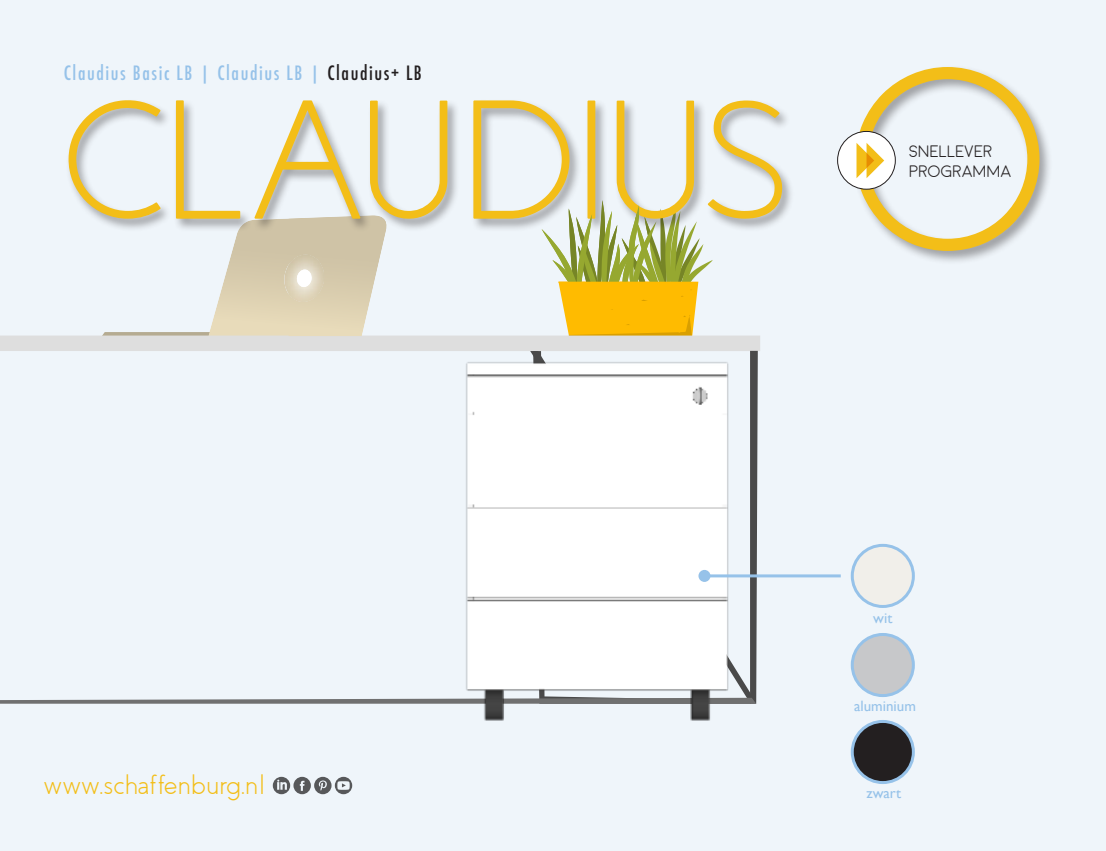
<style>
.page{position:relative;width:1106px;height:851px;background:#fff}
.page>*{position:absolute;margin:0;border:0;box-sizing:border-box;transform-origin:0 0}
.t1{font:300 168.75px "Coves";letter-spacing:-.02em;color:#f3be18}
.t2{font:300 28.2px "Coves";letter-spacing:.03em;color:#f3be18}
.t3{font:500 condensed 19.2px "Futura";letter-spacing:.08em;color:#96c2e9}
.t4{font:300 16.5px/20px "Moon";color:#231f20}
.t5{font:15px "Gill Sans";color:#96c2e9}
.s1{color:#231f20}
.s2{font-size:262.5px}
</style>
<div class="page">
<div style="left:0;top:0;width:1106px;height:850px;background:#eff5fa"></div>
<svg style="left:0;top:698px;width:453px;height:5px"></svg>
<div style="left:852px;top:545px;width:61px;height:61px;background:#f1efea;border-radius:50%"></div>
<div style="left:850px;top:543px;width:64px;height:65px;border:3px solid #96c2e9;border-radius:50%"></div>
<div style="left:852px;top:634px;width:61px;height:61px;background:#c7c8ca;border-radius:50%"></div>
<div style="left:850px;top:633px;width:64px;height:64px;border:3px solid #96c2e9;border-radius:50%"></div>
<div style="left:852px;top:721px;width:61px;height:61px;background:#231f20;border-radius:50%"></div>
<div style="left:850px;top:719px;width:64px;height:65px;border:3px solid #96c2e9;border-radius:50%"></div>
<img style="left:453px;top:351px;width:309px;height:370px">
<hr style="left:704px;top:574px;width:136px;height:3px;background:#96c2e9">
<div style="left:698px;top:570px;width:12px;height:12px;background:#96c2e9;border-radius:50%"></div>
<svg style="left:273px;top:776px;width:79px;height:18px"></svg>
<div style="left:66px;top:98px;width:728px;height:134px;background:#231f20;opacity:.4"></div>
<div style="left:853px;top:65px;width:200px;height:200px;background:#231f20;opacity:.4"></div>
<div style="left:837px;top:131px;width:58px;height:58px;background:#fff;border-radius:50%"></div>
<div style="left:837px;top:131px;width:58px;height:58px;border:1px solid #231f20;border-radius:50%"></div>
<svg style="left:856px;top:143px;width:28px;height:35px"></svg>
<svg style="left:0;top:200px;width:760px;height:151px"></svg>
<p class="t3" style="left:64px;top:64px;width:359px">Claudius Basic LB | Claudius LB | <span class="s1">Claudius+ LB</span></p>
<h1 class="t1" style="left:64px;top:99px;width:990px">CLAUDIUS <span class="s2">O</span></h1>
<p class="t4" style="left:909px;top:141px;width:104px">SNELLEVER<br>PROGRAMMA</p>
<p class="t5" style="left:873px;top:611px;width:21px">wit</p>
<h2 class="t2" style="left:44px;top:774px;width:222px">www.schaffenburg.nl</h2>
<p class="t5" style="left:854px;top:699px;width:63px">aluminium</p>
<p class="t5" style="left:866px;top:786px;width:36px">zwart</p>
</div>
